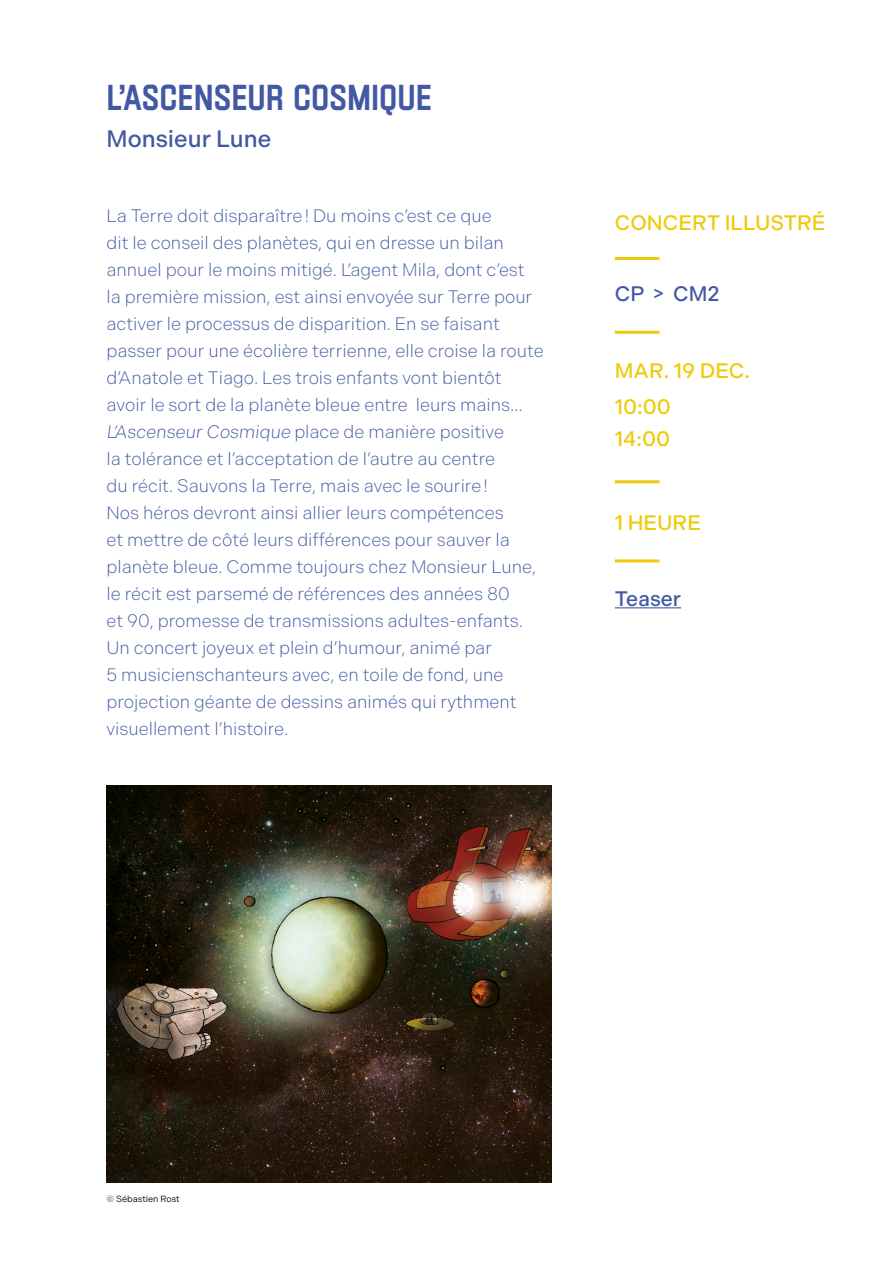
<style>
.page{position:relative;width:893px;height:1263px;background:#fff}
.page>*{position:absolute;margin:0;border:0;box-sizing:border-box;transform-origin:0 0}
.t1{font:36px "Plaak 4 Terme 44 Bold B";color:#4258a4}
.t2{font:500 23.7px "Indivisible";color:#4258a4}
.t3{font:500 21px/31.7px "Indivisible";color:#eeca0a}
.t4{font:500 21px "Indivisible";color:#4258a4}
.t5{font:300 18px/27px "Indivisible";color:#4258a4}
.t6{font:9px "Indivisible";color:#000}
</style>
<div class="page">
<img style="left:106px;top:786px;width:446px;height:396px">
<hr style="left:615px;top:257px;width:44px;height:3px;background:#eeca0a">
<hr style="left:615px;top:331px;width:44px;height:3px;background:#eeca0a">
<hr style="left:615px;top:480px;width:44px;height:3px;background:#eeca0a">
<hr style="left:615px;top:559px;width:44px;height:3px;background:#eeca0a">
<hr style="left:615px;top:607px;width:66px;height:1px;background:#4258a4">
<h1 class="t1" style="left:106px;top:79px;width:327px">L’ASCENSEUR COSMIQUE</h1>
<h2 class="t2" style="left:106px;top:125px;width:166px">Monsieur Lune</h2>
<p class="t5" style="left:106px;top:202px;width:439px">La Terre doit disparaître! Du moins c’est ce que<br>dit le conseil des planètes, qui en dresse un bilan annuel pour le moins mitigé. L’agent Mila, dont c’est<br>la première mission, est ainsi envoyée sur Terre pour activer le processus de disparition. En se faisant passer pour une écolière terrienne, elle croise la route d’Anatole et Tiago. Les trois enfants vont bientôt avoir le sort de la planète bleue entre leurs mains… L’Ascenseur Cosmique place de manière positive<br>la tolérance et l’acceptation de l’autre au centre<br>du récit. Sauvons la Terre, mais avec le sourire!<br>Nos héros devront ainsi allier leurs compétences<br>et mettre de côté leurs différences pour sauver la planète bleue. Comme toujours chez Monsieur Lune, le récit est parsemé de références des années 80<br>et 90, promesse de transmissions adultes-enfants.<br>Un concert joyeux et plein d’humour, animé par<br>5 musicienschanteurs avec, en toile de fond, une projection géante de dessins animés qui rythment visuellement l’histoire.</p>
<p class="t3" style="left:615px;top:207px;width:212px">CONCERT ILLUSTRÉ</p>
<p class="t4" style="left:615px;top:282px;width:106px">CP &gt; CM2</p>
<p class="t3" style="left:615px;top:355px;width:137px">MAR. 19 DEC.</p>
<p class="t3" style="left:615px;top:391px;width:58px">10:00<br>14:00</p>
<p class="t3" style="left:615px;top:507px;width:88px">1 HEURE</p>
<p class="t4" style="left:615px;top:586px;width:68px">Teaser</p>
<p class="t6" style="left:106px;top:1193px;width:75px">© Sébastien Rost</p>
</div>
